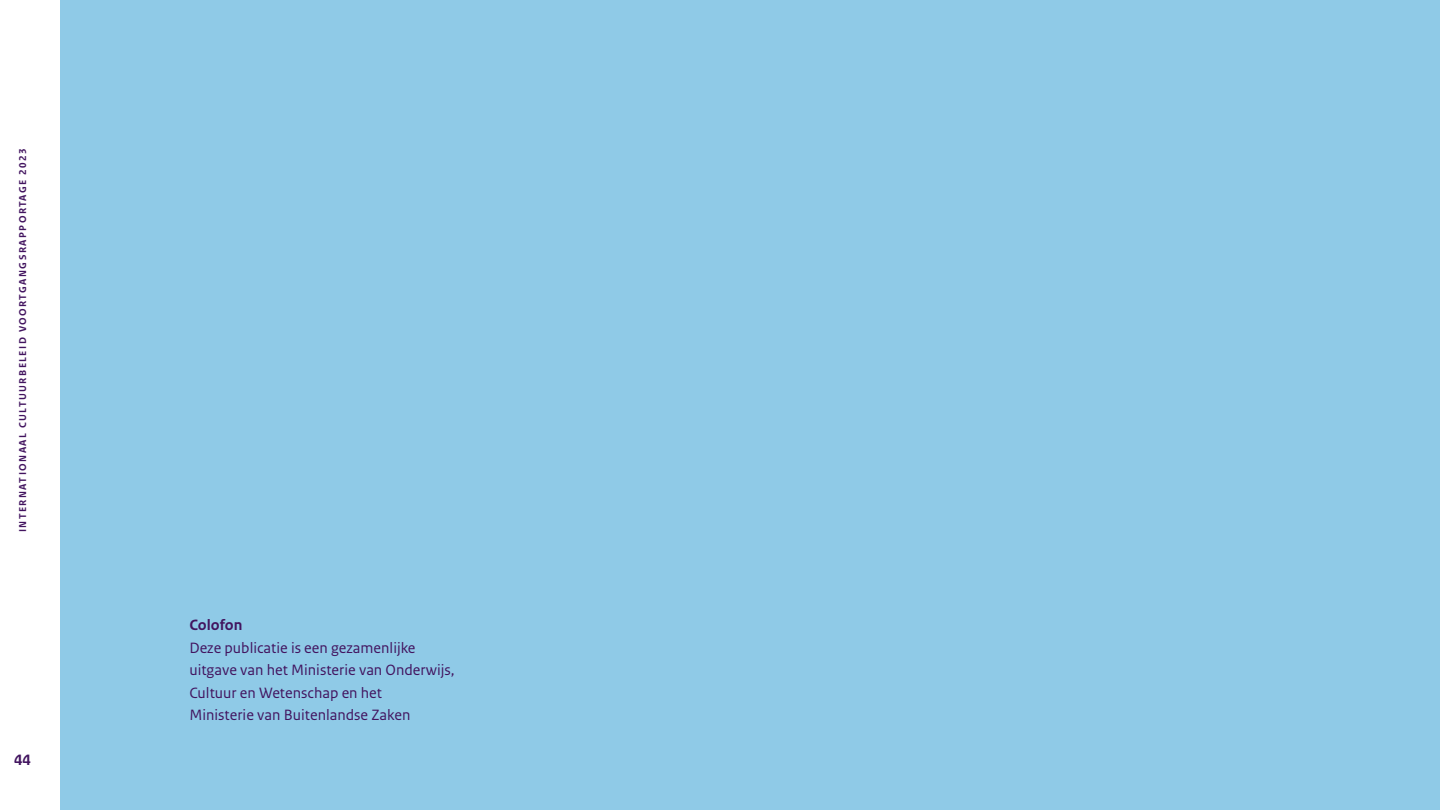
<style>
.page{position:relative;width:1440px;height:810px;background:#8fcae7}
.page>*{position:absolute;margin:0;border:0;box-sizing:border-box;transform-origin:0 0}
.t1{font:15.75px/22.5px "Rijksoverheid Sans Text";color:#42145f}
.t2{font:700 15.75px "Rijksoverheid Sans Text";color:#42145f}
.t3{font:700 10.5px "Rijksoverheid Sans Text";letter-spacing:.14em;color:#42145f}
</style>
<div class="page">
<div style="left:0;top:0;width:60px;height:810px;background:#fff"></div>
<p class="t3" style="left:17px;top:532px;width:386px;rotate:-90deg">INTERNATIONAAL CULTUURBELEID VOORTGANGSRAPPORTAGE 2023</p>
<p class="t2" style="left:14px;top:751px;width:18px">44</p>
<p class="t2" style="left:189px;top:616px;width:55px">Colofon</p>
<p class="t1" style="left:189px;top:636px;width:267px">Deze publicatie is een gezamenlijke uitgave van het Ministerie van Onderwijs, Cultuur en Wetenschap en het<br>Ministerie van Buitenlandse Zaken</p>
</div>
